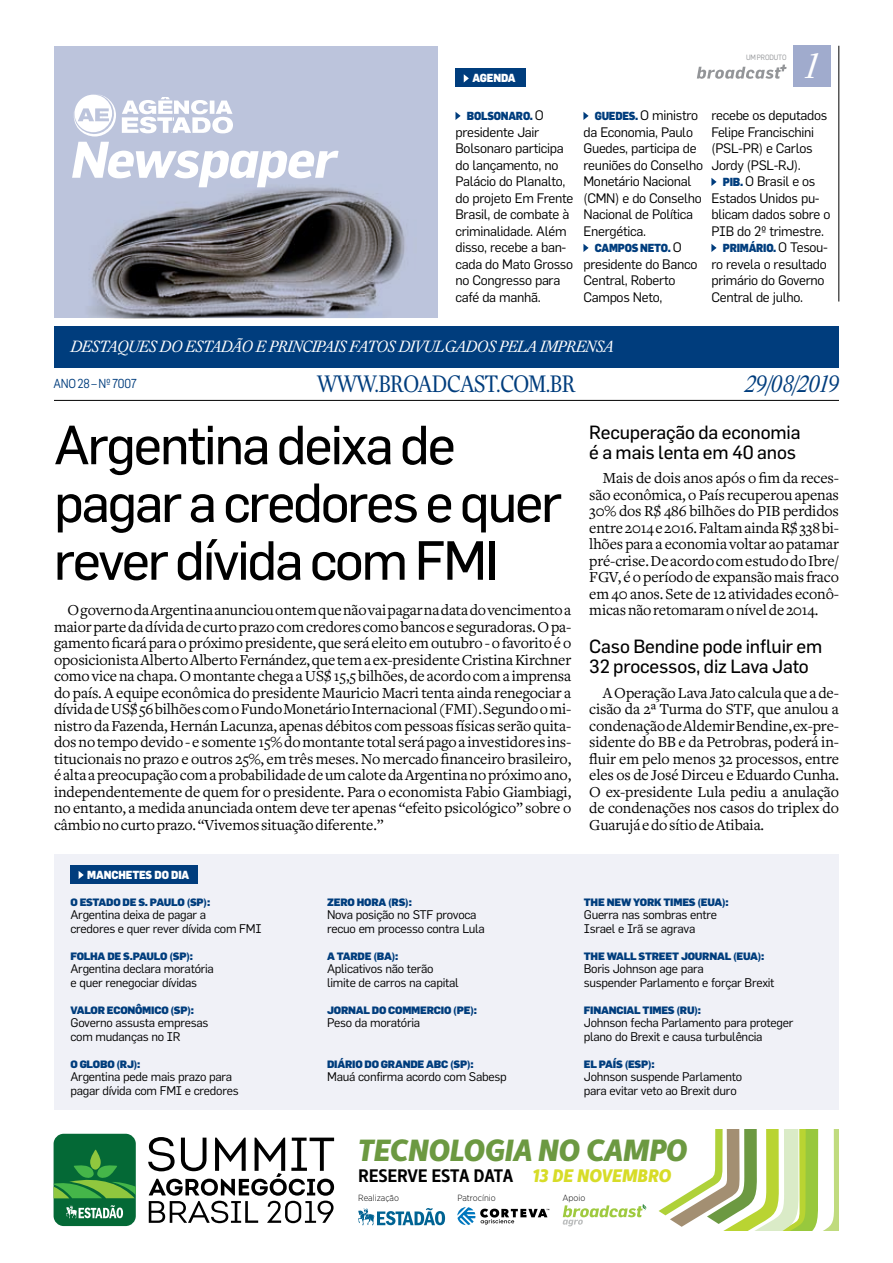
<style>
.page{position:relative;width:893px;height:1263px;background:#fff}
.page>*{position:absolute;margin:0;border:0;box-sizing:border-box;transform-origin:0 0}
.t1{font:54px/57.8px "Flama Basic";letter-spacing:-.04em;color:#000}
.t2{font:italic 800 30.45px "Centrale Sans Cnd";letter-spacing:-.01em;color:#6c9941}
.t3{font:23.1px "Estado Headline";letter-spacing:-.03em;color:#003d7d;scale:.9 1}
.t4{font:italic 23.1px "Estado Headline";letter-spacing:-.025em;color:#003d7d;scale:.9 1}
.t5{font:18.75px/20.2px "Flama Basic";letter-spacing:-.01em;color:#000}
.t6{font:700 18.15px "Centrale Sans Cnd";letter-spacing:-.01em;color:#000}
.t7{font:15.9px/16.5px "Freight Text";letter-spacing:-.01em;color:#000;text-align:justify}
.t8{font:italic 15.9px "Estado Headline";letter-spacing:-.05em;color:#fff}
.t9{font:13.5px/16.5px "Flama";letter-spacing:-.02em;color:#000}
.t10{font:12.75px "Flama";letter-spacing:-.02em;color:#003d7d;scale:.9 1}
.t11{font:12.3px/13.5px "Flama";letter-spacing:-.02em;color:#000}
.t12{font:900 11.55px "Flama";letter-spacing:-.02em;color:#003d7d;scale:.9 1}
.t13{font:900 11.55px "Flama";letter-spacing:-.01em;color:#fff;scale:.9 1}
.t14{font:900 10.5px "Flama";letter-spacing:-.02em;color:#003d7d}
.t15{font:300 9px "Gotham Narrow";color:#000}
.t16{font:7.5px "Flama";letter-spacing:-.015em;color:#939598;scale:.9 1}
.s1{font-weight:400;font-size:13.5px;color:#000}
.s2{font-weight:900;font-size:11.55px;color:#003d7d}
.s3{font-weight:800;font-style:italic;color:#d7dc28}
</style>
<div class="page">
<div style="left:54px;top:46px;width:383px;height:272px;background:#bcc4dc"></div>
<img style="left:89px;top:187px;width:316px;height:131px">
<hr style="left:54px;top:400px;width:785px;height:1px;background:#000">
<div style="left:54px;top:326px;width:785px;height:42px;background:#003d7d"></div>
<hr style="left:839px;top:46px;width:1px;height:256px;background:#000">
<svg style="left:72px;top:142px;width:267px;height:45px"></svg>
<svg style="left:74px;top:94px;width:159px;height:42px"></svg>
<div style="left:793px;top:46px;width:38px;height:41px;background:#a0abcd"></div>
<svg style="left:697px;top:65px;width:90px;height:14px"></svg>
<div style="left:455px;top:69px;width:71px;height:18px;background:#003d7d"></div>
<svg style="left:464px;top:74px;width:5px;height:8px"></svg>
<svg style="left:148px;top:1137px;width:186px;height:86px"></svg>
<div style="left:54px;top:1134px;width:82px;height:92px;background:#046936;border-radius:10px"></div>
<svg style="left:54px;top:1149px;width:82px;height:49px"></svg>
<svg style="left:66px;top:1205px;width:57px;height:13px"></svg>
<svg style="left:358px;top:1208px;width:87px;height:17px"></svg>
<svg style="left:457px;top:1129px;width:381px;height:101px"></svg>
<svg style="left:455px;top:112px;width:6px;height:8px"></svg>
<svg style="left:583px;top:112px;width:6px;height:8px"></svg>
<svg style="left:583px;top:244px;width:6px;height:8px"></svg>
<svg style="left:711px;top:178px;width:6px;height:8px"></svg>
<svg style="left:711px;top:244px;width:6px;height:8px"></svg>
<div style="left:54px;top:854px;width:785px;height:256px;background:#f0f1f7"></div>
<div style="left:70px;top:866px;width:128px;height:18px;background:#003d7d"></div>
<svg style="left:79px;top:871px;width:5px;height:8px"></svg>
<p class="t13" style="left:472px;top:70px;width:50px">AGENDA</p>
<p class="t12" style="left:467px;top:107px;width:87px">BOLSONARO. <span class="s1">O</span></p>
<p class="t9" style="left:455px;top:123px;width:119px">presidente Jair<br>Bolsonaro participa do lançamento, no<br>Palácio do Planalto, do projeto Em Frente<br>Brasil, de combate à criminalidade. Além disso, recebe a ban&shy;cada do Mato Grosso no Congresso para café da manhã.</p>
<p class="t16" style="left:746px;top:53px;width:46px">UM PRODUTO</p>
<p class="t9" style="left:583px;top:107px;width:121px;text-indent:11px"><span class="s2">GUEDES.</span> O ministro da Economia, Paulo<br>Guedes, participa de reuniões do Conselho<br>Monetário Nacional (CMN) e do Conselho<br>Nacional de Política<br>Energética.</p>
<p class="t12" style="left:595px;top:239px;width:98px">CAMPOS NETO. <span class="s1">O</span></p>
<p class="t9" style="left:583px;top:255px;width:115px">presidente do Banco<br>Central, Roberto<br>Campos Neto,</p>
<p class="t9" style="left:711px;top:107px;width:117px">recebe os deputados</p>
<p class="t9" style="left:711px;top:123px;width:104px">Felipe Francischini</p>
<p class="t9" style="left:711px;top:140px;width:103px">(PSL-PR) e Carlos</p>
<p class="t9" style="left:711px;top:156px;width:91px">Jordy (PSL-RJ).</p>
<p class="t9" style="left:723px;top:173px;width:94px"><span class="s2">PIB.</span> O Brasil e os</p>
<p class="t9" style="left:711px;top:189px;width:110px">Estados Unidos pu-</p>
<p class="t9" style="left:711px;top:206px;width:120px">blicam dados sobre o</p>
<p class="t9" style="left:711px;top:222px;width:114px">PIB do 2º trimestre.</p>
<p class="t12" style="left:723px;top:239px;width:118px">PRIMÁRIO. <span class="s1">O Tesou-</span></p>
<p class="t9" style="left:711px;top:255px;width:117px">ro revela o resultado primário do Governo<br>Central de julho.</p>
<p class="t8" style="left:70px;top:339px;width:545px">DESTAQUES DO ESTADÃO E PRINCIPAIS FATOS DIVULGADOS PELA IMPRENSA</p>
<p class="t10" style="left:54px;top:376px;width:94px">ANO 28 – nº 7007</p>
<p class="t3" style="left:317px;top:367px;width:274px">WWW.BROADCAST.COM.BR</p>
<p class="t4" style="left:744px;top:374px;width:106px">29/08/2019</p>
<p class="t1" style="left:54px;top:413px;width:510px">Argentina deixa de pagar a credores e quer rever dívida com FMI</p>
<p class="t7" style="left:54px;top:602px;width:519px;text-indent:14px">O governo da Argentina anunciou ontem que não vai pagar na data do vencimento a maior parte da dívida de curto prazo com credores como bancos e seguradoras. O pa&shy;gamento ficará para o próximo presidente, que será eleito em outubro - o favorito é o oposicionista Alberto Alberto Fernández, que tem a ex-presidente Cristina Kirchner como vice na chapa. O montante chega a US$ 15,5 bilhões, de acordo com a imprensa do país. A equipe econômica do presidente Mauricio Macri tenta ainda renegociar a dívida de US$ 56 bilhões com o Fundo Monetário Internacional (FMI). Segundo o mi&shy;nistro da Fazenda, Hernán Lacunza, apenas débitos com pessoas físicas serão quita&shy;dos no tempo devido - e somente 15% do montante total será pago a investidores ins&shy;titucionais no prazo e outros 25%, em três meses. No mercado financeiro brasileiro, é alta a preocupação com a probabilidade de um calote da Argentina no próximo ano, independentemente de quem for o presidente. Para o economista Fabio Giambiagi, no entanto, a medida anunciada ontem deve ter apenas “efeito psicológico” sobre o câmbio no curto prazo. “Vivemos situação diferente.”</p>
<p class="t5" style="left:589px;top:421px;width:213px">Recuperação da economia é a mais lenta em 40 anos</p>
<p class="t7" style="left:589px;top:470px;width:251px;text-indent:14px">Mais de dois anos após o fim da reces&shy;são econômica, o País recuperou apenas 30% dos R$ 486 bilhões do PIB perdidos entre 2014 e 2016. Faltam ainda R$ 338 bi&shy;lhões para a economia voltar ao patamar pré-crise. De acordo com estudo do Ibre/ FGV, é o período de expansão mais fraco em 40 anos. Sete de 12 atividades econô&shy;micas não retomaram o nível de 2014.</p>
<p class="t5" style="left:589px;top:635px;width:235px">Caso Bendine pode influir em<br>32 processos, diz Lava Jato</p>
<p class="t7" style="left:589px;top:684px;width:251px;text-indent:14px">A Operação Lava Jato calcula que a de&shy;cisão da 2ª Turma do STF, que anulou a condenação de Aldemir Bendine, ex-pre&shy;sidente do BB e da Petrobras, poderá in&shy;fluir em pelo menos 32 processos, entre eles os de José Dirceu e Eduardo Cunha.<br>O ex-presidente Lula pediu a anulação de condenações nos casos do triplex do Guarujá e do sítio de Atibaia.</p>
<p class="t13" style="left:87px;top:866px;width:115px">MANCHETES DO DIA</p>
<p class="t14" style="left:70px;top:894px;width:102px">O ESTADO DE S. PAULO</p>
<p class="t14" style="left:187px;top:894px;width:25px">(SP):</p>
<p class="t11" style="left:70px;top:908px;width:193px">Argentina deixa de pagar a<br>credores e quer rever dívida com FMI</p>
<p class="t14" style="left:70px;top:948px;width:124px">FOLHA DE S.PAULO (SP):</p>
<p class="t11" style="left:70px;top:962px;width:145px">Argentina declara moratória e quer renegociar dívidas</p>
<p class="t14" style="left:70px;top:1002px;width:125px">VALOR ECONÔMICO (SP):</p>
<p class="t11" style="left:70px;top:1016px;width:139px">Governo assusta empresas com mudanças no IR</p>
<p class="t14" style="left:70px;top:1056px;width:71px">O GLOBO (RJ):</p>
<p class="t11" style="left:70px;top:1070px;width:170px">Argentina pede mais prazo para pagar dívida com FMI e credores</p>
<p class="t14" style="left:327px;top:894px;width:86px">ZERO HORA (RS):</p>
<p class="t11" style="left:327px;top:908px;width:159px">Nova posição no STF provoca recuo em processo contra Lula</p>
<p class="t14" style="left:327px;top:948px;width:73px">A TARDE (BA):</p>
<p class="t11" style="left:327px;top:962px;width:133px">Aplicativos não terão limite de carros na capital</p>
<p class="t14" style="left:327px;top:1002px;width:151px">JORNAL DO COMMERCIO (PE):</p>
<p class="t11" style="left:327px;top:1016px;width:94px">Peso da moratória</p>
<p class="t14" style="left:327px;top:1056px;width:77px">DIÁRIO DO GRANDE</p>
<p class="t14" style="left:426px;top:1056px;width:49px">ABC (SP):</p>
<p class="t11" style="left:327px;top:1070px;width:181px">Mauá confirma acordo com Sabesp</p>
<p class="t14" style="left:584px;top:894px;width:8px">THE</p>
<p class="t14" style="left:607px;top:894px;width:124px">NEW YORK TIMES (EUA):</p>
<p class="t11" style="left:584px;top:908px;width:135px">Guerra nas sombras entre<br>Israel e Irã se agrava</p>
<p class="t14" style="left:584px;top:948px;width:8px">THE</p>
<p class="t14" style="left:607px;top:948px;width:159px">WALL STREET JOURNAL (EUA):</p>
<p class="t11" style="left:584px;top:962px;width:192px">Boris Johnson age para<br>suspender Parlamento e forçar Brexit</p>
<p class="t14" style="left:584px;top:1002px;width:14px">FINANCIA</p>
<p class="t14" style="left:634px;top:1002px;width:68px">L TIMES (RU):</p>
<p class="t11" style="left:584px;top:1016px;width:211px">Johnson fecha Parlamento para proteger plano do Brexit e causa turbulência</p>
<p class="t14" style="left:584px;top:1056px;width:72px">EL PAÍS (ESP):</p>
<p class="t11" style="left:584px;top:1070px;width:160px">Johnson suspende Parlamento para evitar veto ao Brexit duro</p>
<h2 class="t2" style="left:358px;top:1131px;width:331px">TECNOLOGIA NO CAMPO</h2>
<p class="t6" style="left:358px;top:1165px;width:315px">RESERVE ESTA DATA <span class="s3">13 DE NOVEMBRO</span></p>
<p class="t15" style="left:358px;top:1193px;width:42px">Realização</p>
<p class="t15" style="left:457px;top:1193px;width:40px">Patrocínio</p>
<p class="t15" style="left:562px;top:1193px;width:24px">Apoio</p>
</div>
